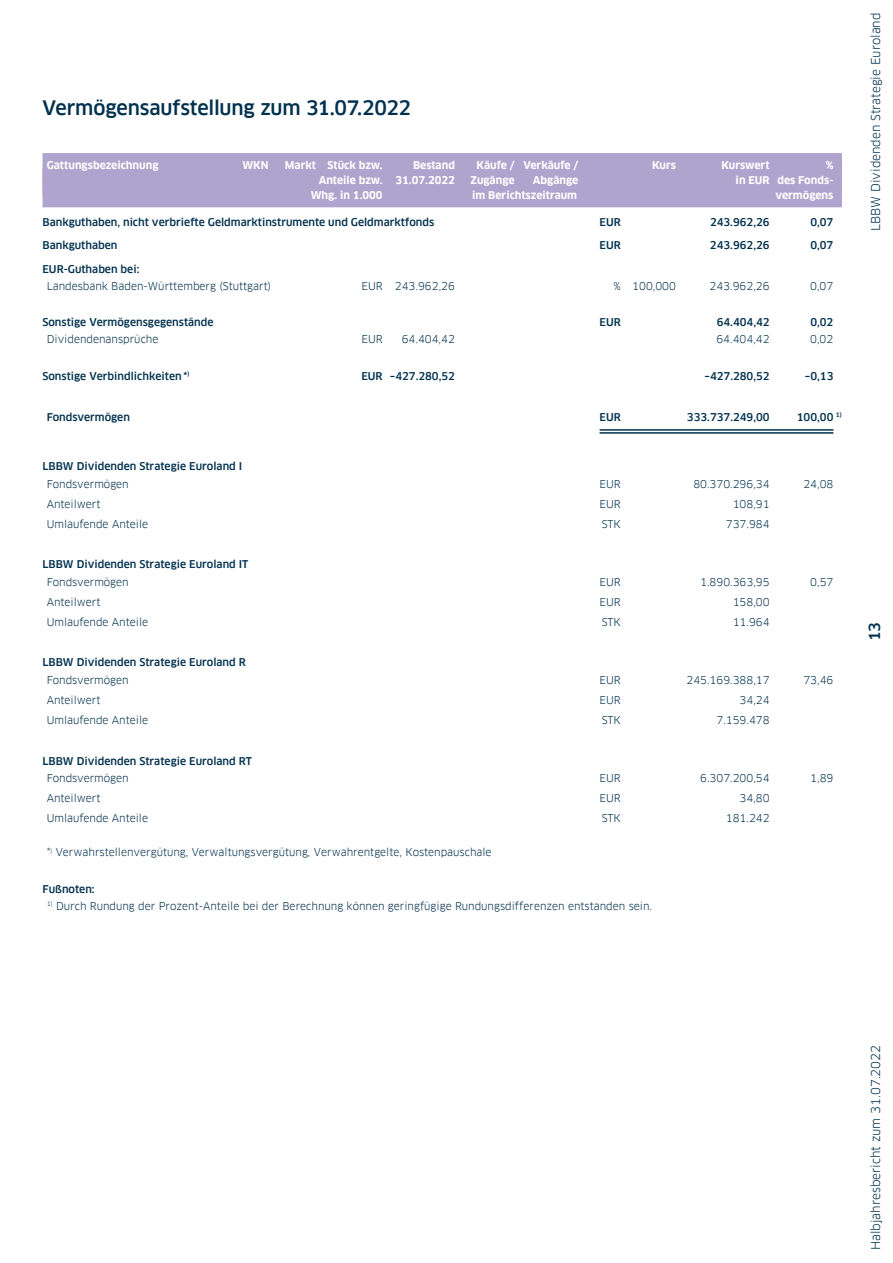
<style>
.page{position:relative;width:893px;height:1263px;background:#fff}
.page>*{position:absolute;margin:0;border:0;box-sizing:border-box;transform-origin:0 0}
.t1{font:500 19.5px "Clanfor LBBW";letter-spacing:-.01em;color:#00314e}
.t2{font:500 15px "Clanfor LBBW";color:#00314e}
.t3{font:12px "Clanfor LBBW";color:#00314e}
.t4{font:10.5px "Clanfor LBBW";color:#00314e}
.t5{font:500 10.5px "Clanfor LBBW";color:#00314e}
.t6{font:700 10.5px "Clanfor LBBW";color:#fff}
</style>
<div class="page">
<div style="left:43px;top:153px;width:799px;height:29px;background:#aea4cd"></div>
<div style="left:43px;top:177px;width:799px;height:30px;background:#aea4cd"></div>
<hr style="left:600px;top:429px;width:233px;height:2px;background:#00314e">
<hr style="left:600px;top:432px;width:233px;height:2px;background:#00314e">
<h1 class="t1" style="left:43px;top:96px;width:370px">Vermögensaufstellung zum 31.07.2022</h1>
<p class="t6" style="left:47px;top:159px;width:113px">Gattungsbezeichnung</p>
<p class="t6" style="left:242px;top:159px;width:28px">WKN</p>
<p class="t6" style="left:285px;top:159px;width:99px">Markt Stück bzw.</p>
<p class="t6" style="left:413px;top:159px;width:43px">Bestand</p>
<p class="t6" style="left:477px;top:159px;width:103px">Käufe / Verkäufe /</p>
<p class="t6" style="left:652px;top:159px;width:25px">Kurs</p>
<p class="t6" style="left:721px;top:159px;width:50px">Kurswert</p>
<p class="t6" style="left:826px;top:159px;width:9px">%</p>
<p class="t6" style="left:319px;top:174px;width:138px">Anteile bzw. 31.07.2022</p>
<p class="t6" style="left:471px;top:174px;width:45px">Zugänge</p>
<p class="t6" style="left:533px;top:174px;width:47px">Abgänge</p>
<p class="t6" style="left:736px;top:174px;width:99px">in EUR des Fonds-</p>
<p class="t6" style="left:311px;top:189px;width:73px">Whg. in 1.000</p>
<p class="t6" style="left:472px;top:189px;width:107px">im Berichtszeitraum</p>
<p class="t6" style="left:775px;top:189px;width:60px">vermögens</p>
<p class="t5" style="left:42px;top:216px;width:393px">Bankguthaben, nicht verbriefte Geldmarktinstrumente und Geldmarktfonds</p>
<p class="t5" style="left:600px;top:216px;width:23px">EUR</p>
<p class="t5" style="left:710px;top:216px;width:61px">243.962,26</p>
<p class="t5" style="left:810px;top:216px;width:25px">0,07</p>
<p class="t5" style="left:42px;top:239px;width:76px">Bankguthaben</p>
<p class="t5" style="left:599px;top:239px;width:23px">EUR</p>
<p class="t5" style="left:710px;top:239px;width:61px">243.962,26</p>
<p class="t5" style="left:810px;top:239px;width:25px">0,07</p>
<p class="t5" style="left:42px;top:263px;width:98px">EUR-Guthaben bei:</p>
<p class="t4" style="left:47px;top:280px;width:226px">Landesbank Baden-Württemberg (Stuttgart)</p>
<p class="t4" style="left:361px;top:280px;width:95px">EUR 243.962,26</p>
<p class="t4" style="left:613px;top:280px;width:64px">% 100,000</p>
<p class="t4" style="left:710px;top:280px;width:62px">243.962,26</p>
<p class="t4" style="left:810px;top:280px;width:25px">0,07</p>
<p class="t5" style="left:42px;top:316px;width:173px">Sonstige Vermögensgegenstände</p>
<p class="t5" style="left:599px;top:316px;width:23px">EUR</p>
<p class="t5" style="left:717px;top:316px;width:54px">64.404,42</p>
<p class="t5" style="left:810px;top:316px;width:25px">0,02</p>
<p class="t4" style="left:47px;top:333px;width:113px">Dividendenansprüche</p>
<p class="t4" style="left:361px;top:333px;width:23px">EUR</p>
<p class="t4" style="left:402px;top:333px;width:55px">64.404,42</p>
<p class="t4" style="left:716px;top:333px;width:55px">64.404,42</p>
<p class="t4" style="left:810px;top:333px;width:25px">0,02</p>
<p class="t5" style="left:42px;top:370px;width:149px">Sonstige Verbindlichkeiten *<sup>)</sup></p>
<p class="t5" style="left:361px;top:370px;width:95px">EUR –427.280,52</p>
<p class="t5" style="left:704px;top:370px;width:67px">–427.280,52</p>
<p class="t5" style="left:805px;top:370px;width:30px">–0,13</p>
<p class="t5" style="left:47px;top:411px;width:85px">Fondsvermögen</p>
<p class="t5" style="left:600px;top:411px;width:23px">EUR</p>
<p class="t5" style="left:687px;top:411px;width:84px">333.737.249,00</p>
<p class="t5" style="left:797px;top:411px;width:47px">100,00 <sup>1)</sup></p>
<p class="t5" style="left:43px;top:460px;width:201px">LBBW Dividenden Strategie Euroland I</p>
<p class="t4" style="left:47px;top:478px;width:83px">Fondsvermögen</p>
<p class="t4" style="left:600px;top:478px;width:23px">EUR</p>
<p class="t4" style="left:693px;top:478px;width:78px">80.370.296,34</p>
<p class="t4" style="left:803px;top:478px;width:32px">24,08</p>
<p class="t4" style="left:47px;top:497px;width:55px">Anteilwert</p>
<p class="t4" style="left:600px;top:497px;width:23px">EUR</p>
<p class="t4" style="left:733px;top:497px;width:38px">108,91</p>
<p class="t4" style="left:47px;top:517px;width:103px">Umlaufende Anteile</p>
<p class="t4" style="left:602px;top:517px;width:21px">STK</p>
<p class="t4" style="left:726px;top:517px;width:45px">737.984</p>
<p class="t5" style="left:43px;top:558px;width:207px">LBBW Dividenden Strategie Euroland IT</p>
<p class="t4" style="left:47px;top:576px;width:83px">Fondsvermögen</p>
<p class="t4" style="left:600px;top:576px;width:23px">EUR</p>
<p class="t4" style="left:700px;top:576px;width:71px">1.890.363,95</p>
<p class="t4" style="left:810px;top:576px;width:25px">0,57</p>
<p class="t4" style="left:47px;top:596px;width:55px">Anteilwert</p>
<p class="t4" style="left:600px;top:596px;width:23px">EUR</p>
<p class="t4" style="left:733px;top:596px;width:38px">158,00</p>
<p class="t4" style="left:47px;top:616px;width:103px">Umlaufende Anteile</p>
<p class="t4" style="left:602px;top:616px;width:21px">STK</p>
<p class="t4" style="left:733px;top:616px;width:38px">11.964</p>
<p class="t5" style="left:42px;top:656px;width:205px">LBBW Dividenden Strategie Euroland R</p>
<p class="t4" style="left:47px;top:674px;width:83px">Fondsvermögen</p>
<p class="t4" style="left:600px;top:674px;width:23px">EUR</p>
<p class="t4" style="left:686px;top:674px;width:85px">245.169.388,17</p>
<p class="t4" style="left:803px;top:674px;width:32px">73,46</p>
<p class="t4" style="left:47px;top:694px;width:55px">Anteilwert</p>
<p class="t4" style="left:600px;top:694px;width:23px">EUR</p>
<p class="t4" style="left:740px;top:694px;width:32px">34,24</p>
<p class="t4" style="left:47px;top:714px;width:103px">Umlaufende Anteile</p>
<p class="t4" style="left:602px;top:714px;width:21px">STK</p>
<p class="t4" style="left:716px;top:714px;width:55px">7.159.478</p>
<p class="t5" style="left:42px;top:754px;width:211px">LBBW Dividenden Strategie Euroland RT</p>
<p class="t4" style="left:47px;top:772px;width:83px">Fondsvermögen</p>
<p class="t4" style="left:600px;top:772px;width:23px">EUR</p>
<p class="t4" style="left:700px;top:772px;width:71px">6.307.200,54</p>
<p class="t4" style="left:810px;top:772px;width:25px">1,89</p>
<p class="t4" style="left:47px;top:792px;width:55px">Anteilwert</p>
<p class="t4" style="left:600px;top:792px;width:23px">EUR</p>
<p class="t4" style="left:740px;top:792px;width:32px">34,80</p>
<p class="t4" style="left:47px;top:812px;width:103px">Umlaufende Anteile</p>
<p class="t4" style="left:602px;top:812px;width:21px">STK</p>
<p class="t4" style="left:726px;top:812px;width:45px">181.242</p>
<p class="t4" style="left:47px;top:846px;width:446px">*<sup>)</sup> Verwahrstellenvergütung, Verwaltungsvergütung, Verwahrentgelte, Kostenpauschale</p>
<p class="t5" style="left:43px;top:883px;width:54px">Fußnoten:</p>
<p class="t4" style="left:47px;top:900px;width:607px"><sup>1)</sup> Durch Rundung der Prozent-Anteile bei der Berechnung können geringfügige Rundungsdifferenzen entstanden sein.</p>
<p class="t3" style="left:869px;top:231px;width:220px;rotate:-90deg">LBBW Dividenden Strategie Euroland</p>
<h2 class="t2" style="left:866px;top:641px;width:21px;rotate:-90deg">13</h2>
<p class="t3" style="left:869px;top:1250px;width:207px;rotate:-90deg">Halbjahresbericht zum 31.07.2022</p>
</div>
